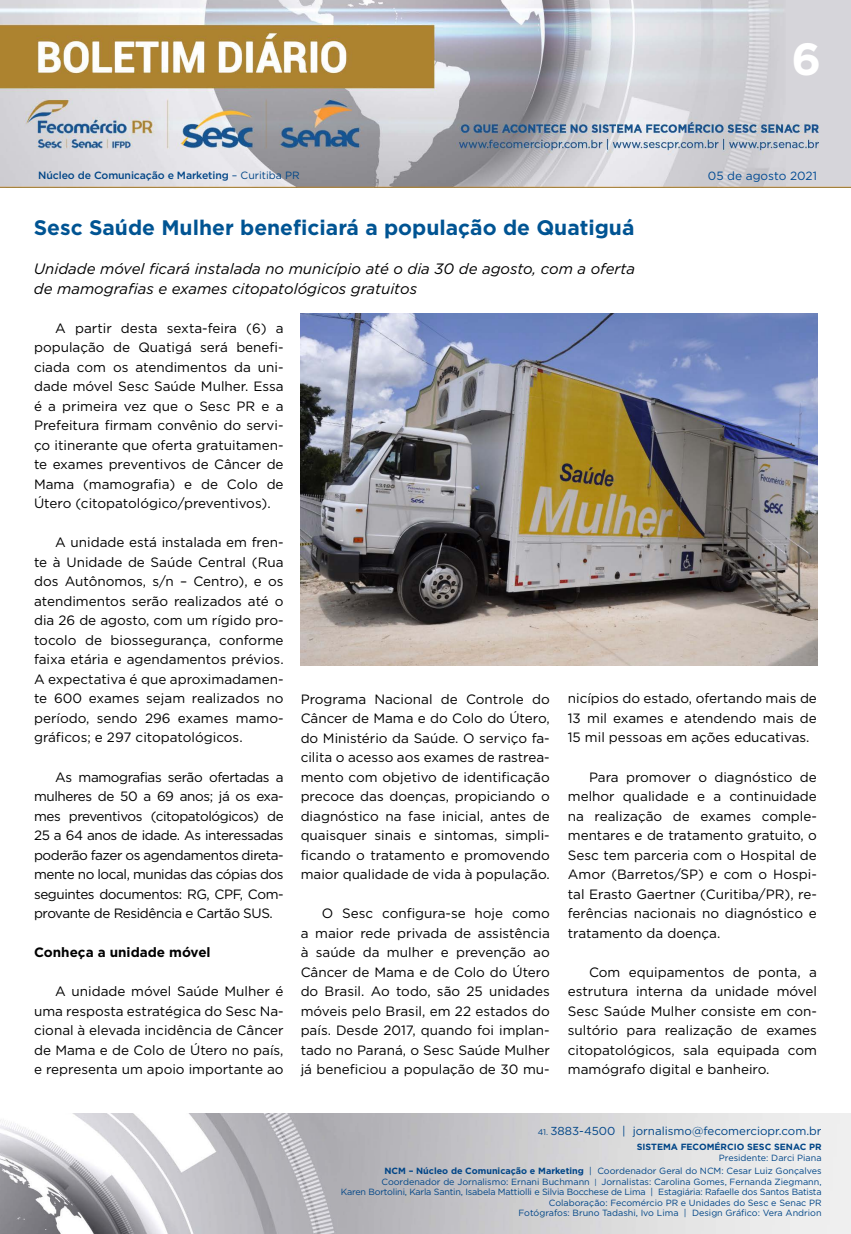
<style>
.page{position:relative;width:851px;height:1234px;background:#fff}
.page>*{position:absolute;margin:0;border:0;box-sizing:border-box;transform-origin:0 0}
.t1{font:700 45px "Gotham";color:#fff}
.t2{font:700 21px "Gotham";color:#005493}
.t3{font:italic 15px/19.5px "Gotham";color:#000}
.t4{font:13.5px/19.5px "Gotham";color:#000;text-align:justify}
.t5{font:700 13.5px "Gotham";color:#000}
.t6{font:11.85px "Gotham";color:#004a93}
.t7{font:11.55px "Gotham";color:#004587}
.t8{font:500 10.5px "Gotham";letter-spacing:-.01em;color:#004587}
.t9{font:9px/10.5px "Gotham";color:#004587;text-align:right}
.t10{font:700 9px "Gotham";color:#004587}
.s1{font-weight:400}
.s2{font-size:8.25px}
.s3{font-weight:700}
.s4{font-size:7.65px}
</style>
<div class="page">
<img style="left:0;top:0;width:850px;height:188px">
<img style="left:0;top:1113px;width:850px;height:120px">
<img style="left:300px;top:313px;width:517px;height:352px">
<h1 class="t1" style="left:791px;top:29px;width:31px">6</h1>
<p class="t8" style="left:38px;top:168px;width:263px">Núcleo de Comunicação e Marketing <span class="s1">– Curitiba PR</span></p>
<p class="t6" style="left:707px;top:168px;width:110px">05 de agosto 2021</p>
<h2 class="t2" style="left:34px;top:214px;width:602px">Sesc Saúde Mulher beneficiará a população de Quatiguá</h2>
<p class="t3" style="left:34px;top:259px;width:602px">Unidade móvel ficará instalada no município até o dia 30 de agosto, com a oferta de mamografias e exames citopatológicos gratuitos</p>
<p class="t4" style="left:34px;top:318px;width:251px;text-indent:21px">A partir desta sexta-feira (6) a população de Quatigá será benefi&shy;ciada com os atendimentos da uni&shy;dade móvel Sesc Saúde Mulher. Essa é a primeira vez que o Sesc PR e a Prefeitura firmam convênio do servi&shy;ço itinerante que oferta gratuitamen&shy;te exames preventivos de Câncer de Mama (mamografia) e de Colo de Útero (citopatológico/preventivos).</p>
<p class="t4" style="left:34px;top:532px;width:251px;text-indent:21px">A unidade está instalada em fren&shy;te à Unidade de Saúde Central (Rua dos Autônomos, s/n – Centro), e os atendimentos serão realizados até o dia 26 de agosto, com um rígido pro&shy;tocolo de biossegurança, conforme faixa etária e agendamentos prévios.<br>A expectativa é que aproximadamen&shy;te 600 exames sejam realizados no período, sendo 296 exames mamo&shy;gráficos; e 297 citopatológicos.</p>
<p class="t4" style="left:34px;top:766px;width:251px;text-indent:21px">As mamografias serão ofertadas a mulheres de 50 a 69 anos; já os exa&shy;mes preventivos (citopatológicos) de 25 a 64 anos de idade. As interessadas poderão fazer os agendamentos direta&shy;mente no local, munidas das cópias dos seguintes documentos: RG, CPF, Com&shy;provante de Residência e Cartão SUS.</p>
<p class="t5" style="left:34px;top:943px;width:178px">Conheça a unidade móvel</p>
<p class="t4" style="left:34px;top:981px;width:251px;text-indent:21px">A unidade móvel Saúde Mulher é uma resposta estratégica do Sesc Na&shy;cional à elevada incidência de Câncer de Mama e de Colo de Útero no país, e representa um apoio importante ao</p>
<p class="t4" style="left:300px;top:688px;width:250px">Programa Nacional de Controle do Câncer de Mama e do Colo do Útero, do Ministério da Saúde. O serviço fa&shy;cilita o acesso aos exames de rastrea&shy;mento com objetivo de identificação precoce das doenças, propiciando o diagnóstico na fase inicial, antes de quaisquer sinais e sintomas, simpli&shy;ficando o tratamento e promovendo maior qualidade de vida à população.</p>
<p class="t4" style="left:300px;top:903px;width:250px;text-indent:21px">O Sesc configura-se hoje como a maior rede privada de assistência à saúde da mulher e prevenção ao Câncer de Mama e de Colo do Útero do Brasil. Ao todo, são 25 unidades móveis pelo Brasil, em 22 estados do país. Desde 2017, quando foi implan&shy;tado no Paraná, o Sesc Saúde Mulher já beneficiou a população de 30 mu-</p>
<p class="t4" style="left:567px;top:688px;width:250px">nicípios do estado, ofertando mais de 13 mil exames e atendendo mais de 15 mil pessoas em ações educativas.</p>
<p class="t4" style="left:567px;top:766px;width:250px;text-indent:21px">Para promover o diagnóstico de melhor qualidade e a continuidade na realização de exames comple&shy;mentares e de tratamento gratuito, o Sesc tem parceria com o Hospital de Amor (Barretos/SP) e com o Hospi&shy;tal Erasto Gaertner (Curitiba/PR), re&shy;ferências nacionais no diagnóstico e tratamento da doença.</p>
<p class="t4" style="left:567px;top:961px;width:250px;text-indent:21px">Com equipamentos de ponta, a estrutura interna da unidade móvel Sesc Saúde Mulher consiste em con&shy;sultório para realização de exames citopatológicos, sala equipada com mamógrafo digital e banheiro.</p>
<p class="t7" style="left:537px;top:1123px;width:285px"><span class="s2">41.</span> 3883-4500 | jornalismo@fecomerciopr.com.br</p>
<p class="t10" style="left:636px;top:1140px;width:186px">SISTEMA FECOMÉRCIO SESC SENAC PR</p>
<p class="t9" style="left:384px;top:1150px;width:438px;line-height:13.5px">Presidente: Darci Piana<br><span class="s3">NCM – Núcleo de Comunicação e Marketing</span> | Coordenador Geral do NCM: Cesar Luiz Gonçalves</p>
<p class="t9" style="left:341px;top:1175px;width:482px">Coordenador de Jornalismo: Ernani Buchmann <span class="s4">|</span> Jornalistas: Carolina Gomes, Fernanda Ziegmann,<br>Karen Bortolini, Karla Santin, Isabela Mattiolli e Silvia Bocchese de Lima | Estagiária: Rafaelle dos Santos Batista Colaboração: Fecomércio PR e Unidades do Sesc e Senac PR<br>Fotógrafos: Bruno Tadashi, Ivo Lima | Design Gráfico: Vera Andrion</p>
</div>
